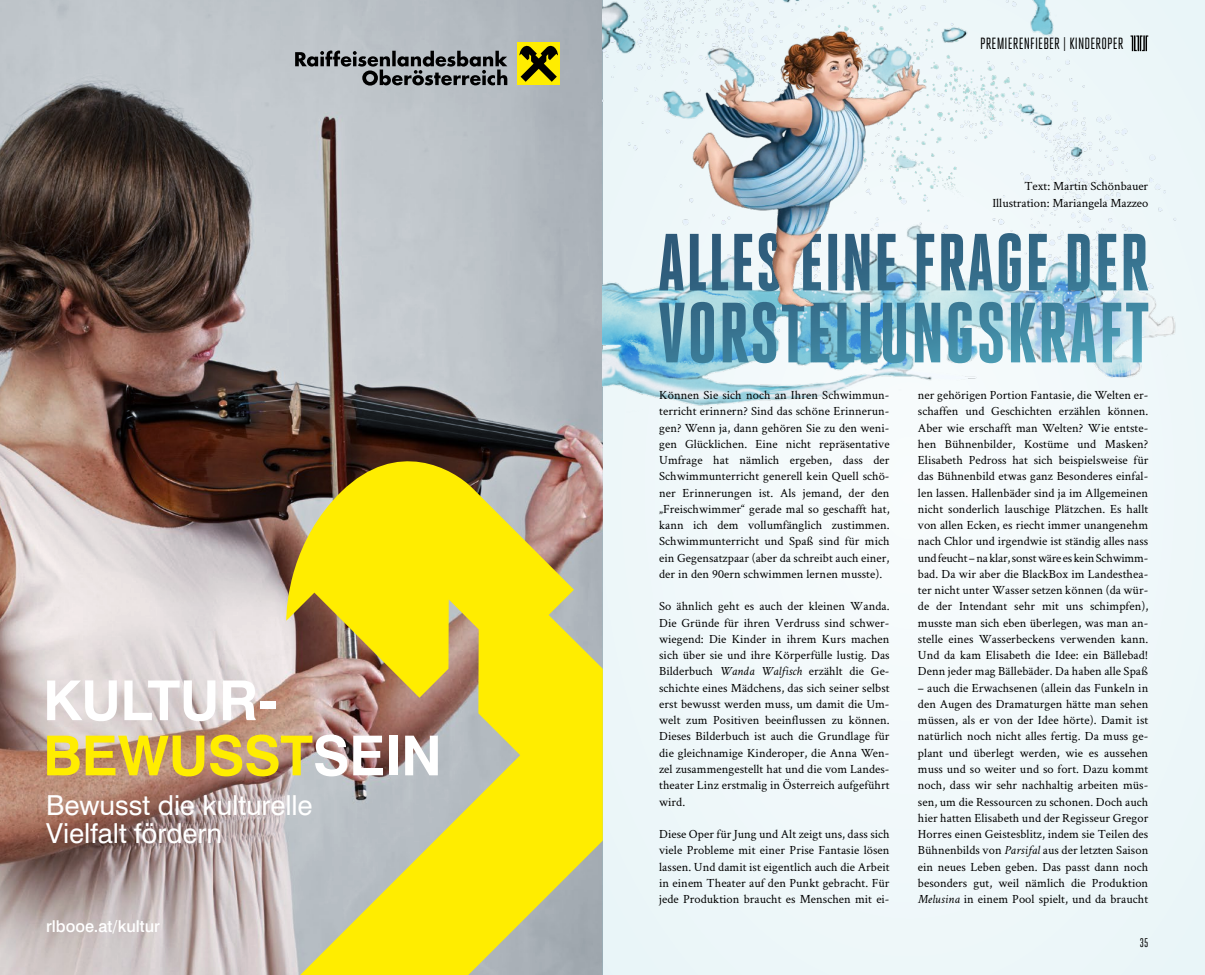
<style>
.page{position:relative;width:1205px;height:975px;background:#fff}
.page>*{position:absolute;margin:0;border:0;box-sizing:border-box;transform-origin:0 0}
.t1{font:700 55.12px/55.1px "Swiss 721 BT";letter-spacing:-.01em;color:#fff}
.t2{font:27.5px/27.6px "Swiss 721 BT";letter-spacing:-.005em;color:#fff}
.t3{font:500 16.38px "Swiss 721 BT";color:#fff}
.t4{font:16.25px "Heroic Condensed";letter-spacing:.01em;color:#000}
.FOYER5_FLIESSTEXT{font:12.5px/16.2px "Crimson Text";letter-spacing:.005em;color:#000;text-align:justify}
.t5{font:12.5px "Heroic Condensed";color:#000}
.s1{color:#ffed00}
.s2{font-style:italic}
</style>
<div class="page">
<img style="left:0;top:0;width:602px;height:974px">
<div style="left:517px;top:43px;width:43px;height:42px;background:#ffed00"></div>
<svg style="left:295px;top:51px;width:212px;height:35px;background:#7c8184"></svg>
<svg style="left:519px;top:45px;width:39px;height:37px"></svg>
<svg style="left:287px;top:457px;width:315px;height:517px;background:#d3c44a"></svg>
<div style="left:602px;top:0;width:603px;height:974px;background:#f0f8fa"></div>
<img style="left:602px;top:0;width:574px;height:438px">
<svg style="left:936px;top:233px;width:212px;height:58px"></svg>
<img style="left:647px;top:0;width:289px;height:323px">
<svg style="left:1130px;top:35px;width:18px;height:16px"></svg>
<p class="t1" style="left:43px;top:672px;width:400px">KULTUR-<br><span class="s1">BEWUSST</span>SEIN</p>
<p class="t2" style="left:46px;top:791px;width:268px">Bewusst die kulturelle<br>Vielfalt fördern</p>
<p class="t3" style="left:46px;top:916px;width:115px">rlbooe.at/kultur</p>
<p class="t4" style="left:980px;top:35px;width:145px">PREMIERENFIEBER | KINDEROPER</p>
<p class="FOYER5_FLIESSTEXT" style="left:1024px;top:178px;width:125px">Text: Martin Schönbauer</p>
<p class="FOYER5_FLIESSTEXT" style="left:992px;top:194px;width:157px">Illustration: Mariangela Mazzeo</p>
<p class="FOYER5_FLIESSTEXT" style="left:659px;top:386px;width:232px">Können Sie sich noch an Ihren Schwimmun&shy;terricht erinnern? Sind das schöne Erinnerun&shy;gen? Wenn ja, dann gehören Sie zu den weni&shy;gen Glücklichen. Eine nicht repräsentative Umfrage hat nämlich ergeben, dass der Schwimmunterricht generell kein Quell schö&shy;ner Erinnerungen ist. Als jemand, der den „Freischwimmer“ gerade mal so geschafft hat, kann ich dem vollumfänglich zustimmen.<br>Schwimmunterricht und Spaß sind für mich ein Gegensatzpaar (aber da schreibt auch einer, der in den 90ern schwimmen lernen musste).</p>
<p class="FOYER5_FLIESSTEXT" style="left:659px;top:597px;width:232px">So ähnlich geht es auch der kleinen Wanda.<br>Die Gründe für ihren Verdruss sind schwer&shy;wiegend: Die Kinder in ihrem Kurs machen sich über sie und ihre Körperfülle lustig. Das Bilderbuch <span class="s2">Wanda Walfisch</span> erzählt die Ge&shy;schichte eines Mädchens, das sich seiner selbst erst bewusst werden muss, um damit die Um&shy;welt zum Positiven beeinflussen zu können.<br>Dieses Bilderbuch ist auch die Grundlage für die gleichnamige Kinderoper, die Anna Wen&shy;zel zusammengestellt hat und die vom Landes&shy;theater Linz erstmalig in Österreich aufgeführt wird.</p>
<p class="FOYER5_FLIESSTEXT" style="left:659px;top:825px;width:232px">Diese Oper für Jung und Alt zeigt uns, dass sich viele Probleme mit einer Prise Fantasie lösen lassen. Und damit ist eigentlich auch die Arbeit in einem Theater auf den Punkt gebracht. Für jede Produktion braucht es Menschen mit ei-</p>
<p class="FOYER5_FLIESSTEXT" style="left:918px;top:386px;width:232px">ner gehörigen Portion Fantasie, die Welten er&shy;schaffen und Geschichten erzählen können.<br>Aber wie erschafft man Welten? Wie entste&shy;hen Bühnenbilder, Kostüme und Masken?<br>Elisabeth Pedross hat sich beispielsweise für das Bühnenbild etwas ganz Besonderes einfal&shy;len lassen. Hallenbäder sind ja im Allgemeinen nicht sonderlich lauschige Plätzchen. Es hallt von allen Ecken, es riecht immer unangenehm nach Chlor und irgendwie ist ständig alles nass und feucht – na klar, sonst wäre es kein Schwimm&shy;bad. Da wir aber die BlackBox im Landesthea&shy;ter nicht unter Wasser setzen können (da wür&shy;de der Intendant sehr mit uns schimpfen), musste man sich eben überlegen, was man an&shy;stelle eines Wasserbeckens verwenden kann.<br>Und da kam Elisabeth die Idee: ein Bällebad!<br>Denn jeder mag Bällebäder. Da haben alle Spaß</p>
<p class="FOYER5_FLIESSTEXT" style="left:918px;top:679px;width:232px">– auch die Erwachsenen (allein das Funkeln in den Augen des Dramaturgen hätte man sehen müssen, als er von der Idee hörte). Damit ist natürlich noch nicht alles fertig. Da muss ge&shy;plant und überlegt werden, wie es aussehen muss und so weiter und so fort. Dazu kommt noch, dass wir sehr nachhaltig arbeiten müs&shy;sen, um die Ressourcen zu schonen. Doch auch hier hatten Elisabeth und der Regisseur Gregor Horres einen Geistesblitz, indem sie Teilen des Bühnenbilds von <span class="s2">Parsifal</span> aus der letzten Saison ein neues Leben geben. Das passt dann noch besonders gut, weil nämlich die Produktion <span class="s2">Melusina</span> in einem Pool spielt, und da braucht</p>
<p class="t5" style="left:1139px;top:935px;width:10px">35</p>
</div>
